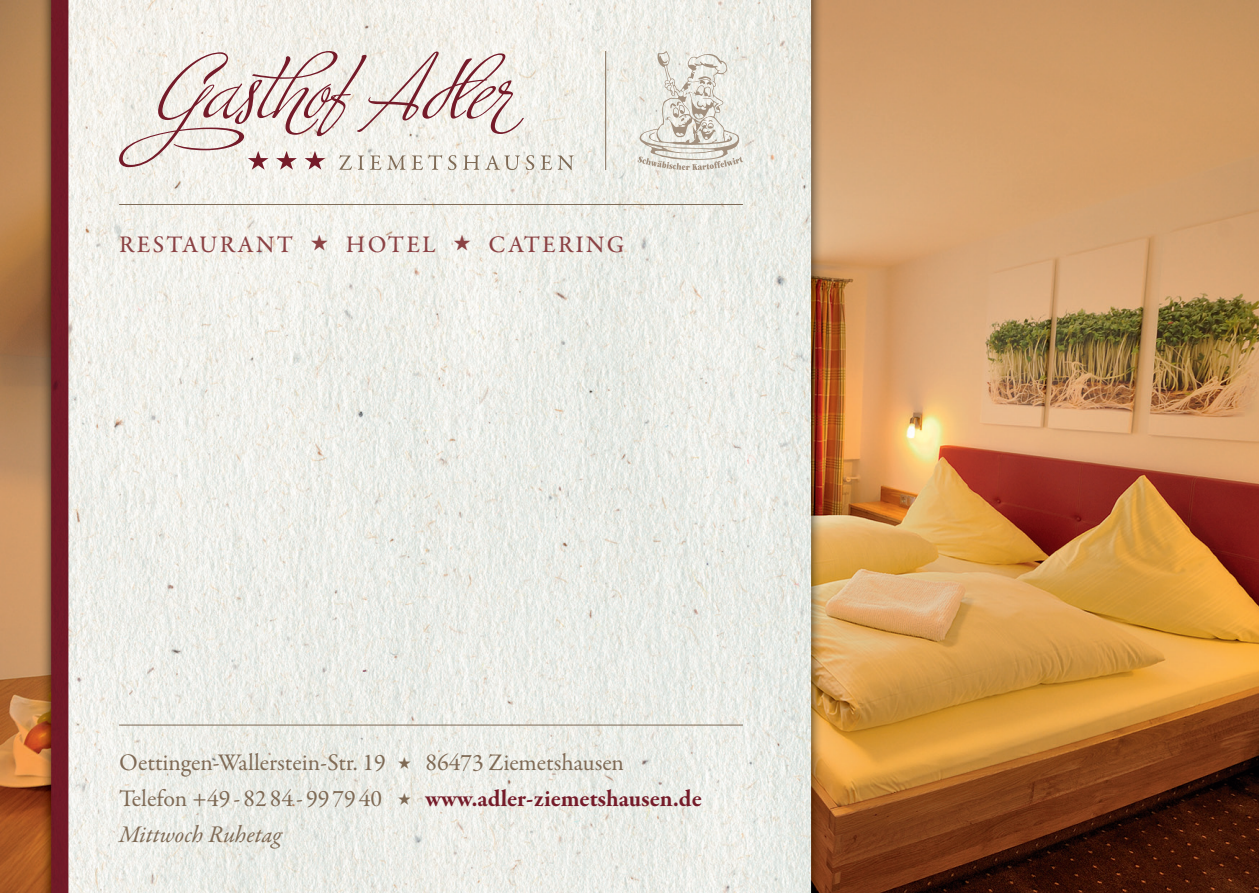
<style>
.page{position:relative;width:1259px;height:893px;background:#fff}
.page>*{position:absolute;margin:0;border:0;box-sizing:border-box;transform-origin:0 0}
.t1{font:24px "Garamond Premr Pro";color:#7f6a55}
.t2{font:700 24px "Garamond Premr Pro";color:#751b29}
.t3{font:500 24px "Garamond Premr Pro";letter-spacing:.095em;color:#8b4244}
.t4{font:italic 24px "Garamond Premr Pro";letter-spacing:-.005em;color:#7f6a55}
</style>
<div class="page">
<img style="left:0;top:0;width:1259px;height:893px">
<hr style="left:119px;top:725px;width:624px;height:1px;background:#7f6a55">
<hr style="left:119px;top:204px;width:624px;height:1px;background:#7f6a55">
<svg style="left:637px;top:51px;width:106px;height:119px"></svg>
<hr style="left:605px;top:51px;width:1px;height:119px;background:#7f6a55">
<svg style="left:119px;top:51px;width:405px;height:116px;fill:#f1efe8"></svg>
<svg style="left:339px;top:155px;width:235px;height:15px"></svg>
<svg style="left:248px;top:151px;width:77px;height:19px"></svg>
<svg style="left:398px;top:757px;width:12px;height:12px"></svg>
<svg style="left:420px;top:770px;width:18px;height:1px"></svg>
<svg style="left:398px;top:793px;width:12px;height:12px"></svg>
<svg style="left:420px;top:806px;width:18px;height:1px"></svg>
<svg style="left:311px;top:235px;width:17px;height:16px"></svg>
<svg style="left:454px;top:235px;width:16px;height:16px"></svg>
<p class="t3" style="left:119px;top:230px;width:175px">RESTAURANT</p>
<p class="t3" style="left:346px;top:230px;width:91px">HOTEL</p>
<p class="t3" style="left:488px;top:230px;width:137px">CATERING</p>
<p class="t1" style="left:119px;top:748px;width:268px">Oettingen-Wallerstein-Str. 19</p>
<p class="t1" style="left:425px;top:748px;width:200px">86473 Ziemetshausen</p>
<p class="t1" style="left:119px;top:784px;width:265px">Telefon +49 - 82 84 - 99 79 40</p>
<p class="t2" style="left:425px;top:784px;width:278px">www.adler-ziemetshausen.de</p>
<p class="t4" style="left:119px;top:819px;width:164px">Mittwoch Ruhetag</p>
</div>
